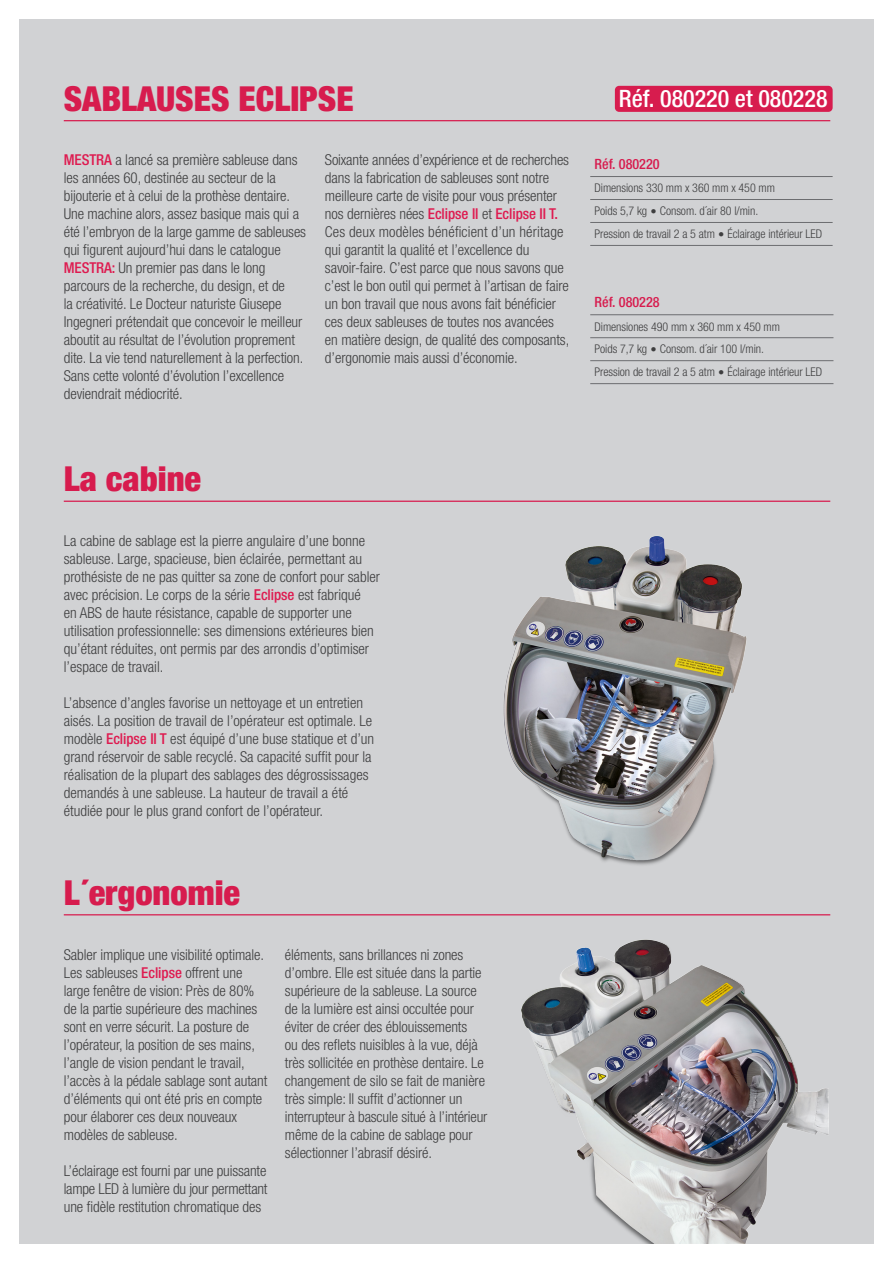
<style>
.page{position:relative;width:893px;height:1263px;background:#fff}
.page>*{position:absolute;margin:0;border:0;box-sizing:border-box;transform-origin:0 0}
.t1{font:900 condensed 34.5px "Helvetica Neue LT Std";color:#d71c4e}
.t2{font:500 condensed 24px "Helvetica Neue LT Std";color:#fff}
.Características{font:300 condensed 15px/18px "Helvetica Neue LT Std";letter-spacing:-.005em;color:#3e3e3f}
.t3{font:500 condensed 14.1px "Helvetica Neue LT Std";color:#d71c4e}
.Tx_general{font:300 condensed 12px "Helvetica Neue LT Std";letter-spacing:-.005em;color:#3e3e3f}
.s1{font-weight:500;color:#de1b50}
</style>
<div class="page">
<div style="left:19px;top:19px;width:854px;height:1224px;background:#d1d2d4"></div>
<img style="left:503px;top:536px;width:244px;height:329px">
<img style="left:521px;top:939px;width:308px;height:304px">
<hr style="left:64px;top:120px;width:766px;height:1px;background:#d71c4e">
<hr style="left:64px;top:501px;width:766px;height:1px;background:#d71c4e">
<hr style="left:64px;top:914px;width:766px;height:1px;background:#d71c4e">
<hr style="left:590px;top:176px;width:243px;height:1px;background:#6c6d70">
<hr style="left:590px;top:199px;width:243px;height:1px;background:#6c6d70">
<hr style="left:590px;top:222px;width:243px;height:1px;background:#6c6d70">
<hr style="left:590px;top:245px;width:243px;height:1px;background:#6c6d70">
<hr style="left:590px;top:314px;width:243px;height:1px;background:#6c6d70">
<hr style="left:590px;top:337px;width:243px;height:1px;background:#6c6d70">
<hr style="left:590px;top:360px;width:243px;height:1px;background:#6c6d70">
<hr style="left:590px;top:383px;width:243px;height:1px;background:#6c6d70">
<div style="left:615px;top:86px;width:218px;height:26px;background:#d71c4e;border-radius:4px"></div>
<p class="t1" style="left:64px;top:77px;width:291px">SABLAUSES ECLIPSE</p>
<p class="Características" style="left:64px;top:150px;width:244px"><span class="s1">MESTRA</span> a lancé sa première sableuse dans les années 60, destinée au secteur de la bijouterie et à celui de la prothèse dentaire.<br>Une machine alors, assez basique mais qui a été l’embryon de la large gamme de sableuses qui figurent aujourd’hui dans le catalogue <span class="s1">MESTRA:</span> Un premier pas dans le long parcours de la recherche, du design, et de<br>la créativité. Le Docteur naturiste Giusepe</p>
<p class="Características" style="left:64px;top:312px;width:241px">Ingegneri prétendait que concevoir le meilleur aboutit au résultat de l’évolution proprement dite. La vie tend naturellement à la perfection.<br>Sans cette volonté d’évolution l’excellence deviendrait médiocrité.</p>
<p class="Características" style="left:325px;top:150px;width:246px">Soixante années d’expérience et de recherches dans la fabrication de sableuses sont notre meilleure carte de visite pour vous présenter nos dernières nées <span class="s1">Eclipse II</span> et <span class="s1">Eclipse II T.<br></span>Ces deux modèles bénéficient d’un héritage</p>
<p class="Características" style="left:325px;top:240px;width:246px">qui garantit la qualité et l’excellence du savoir-faire. C’est parce que nous savons que c’est le bon outil qui permet à l’artisan de faire un bon travail que nous avons fait bénéficier ces deux sableuses de toutes nos avancées en matière design, de qualité des composants, d’ergonomie mais aussi d’économie.</p>
<p class="t2" style="left:619px;top:84px;width:210px">Réf. 080220 et 080228</p>
<p class="t3" style="left:594px;top:156px;width:67px">Réf. 080220</p>
<p class="Tx_general" style="left:594px;top:181px;width:182px">Dimensions 330 mm x 360 mm x 450 mm</p>
<p class="Tx_general" style="left:594px;top:204px;width:165px">Poids 5,7 kg ● Consom. d´air 80 l/min.</p>
<p class="Tx_general" style="left:594px;top:227px;width:229px">Pression de travail 2 a 5 atm ● Éclairage intérieur LED</p>
<p class="t3" style="left:594px;top:294px;width:67px">Réf. 080228</p>
<p class="Tx_general" style="left:594px;top:319px;width:187px">Dimensiones 490 mm x 360 mm x 450 mm</p>
<p class="Tx_general" style="left:594px;top:342px;width:171px">Poids 7,7 kg ● Consom. d´air 100 l/min.</p>
<p class="Tx_general" style="left:594px;top:365px;width:229px">Pression de travail 2 a 5 atm ● Éclairage intérieur LED</p>
<p class="t1" style="left:64px;top:458px;width:139px">La cabine</p>
<p class="Características" style="left:64px;top:532px;width:318px">La cabine de sablage est la pierre angulaire d’une bonne sableuse. Large, spacieuse, bien éclairée, permettant au prothésiste de ne pas quitter sa zone de confort pour sabler avec précision. Le corps de la série <span class="s1">Eclipse</span> est fabriqué<br>en ABS de haute résistance, capable de supporter une utilisation professionnelle: ses dimensions extérieures bien qu’étant réduites, ont permis par des arrondis d’optimiser l’espace de travail.</p>
<p class="Características" style="left:64px;top:694px;width:312px">L’absence d’angles favorise un nettoyage et un entretien aisés. La position de travail de l’opérateur est optimale. Le modèle <span class="s1">Eclipse II T</span> est équipé d’une buse statique et d’un grand réservoir de sable recyclé. Sa capacité suffit pour la réalisation de la plupart des sablages des dégrossissages demandés à une sableuse. La hauteur de travail a été étudiée pour le plus grand confort de l’opérateur.</p>
<p class="t1" style="left:64px;top:871px;width:178px">L´ergonomie</p>
<p class="Características" style="left:64px;top:946px;width:205px">Sabler implique une visibilité optimale.<br>Les sableuses <span class="s1">Eclipse</span> offrent une large fenêtre de vision: Près de 80% de la partie supérieure des machines sont en verre sécurit. La posture de l’opérateur, la position de ses mains, l’angle de vision pendant le travail, l’accès à la pédale sablage sont autant d’éléments qui ont été pris en compte pour élaborer ces deux nouveaux modèles de sableuse.</p>
<p class="Características" style="left:64px;top:1162px;width:205px;text-align:justify">L’éclairage est fourni par une puissante lampe LED à lumière du jour permettant une fidèle restitution chromatique des</p>
<p class="Características" style="left:285px;top:946px;width:204px">éléments, sans brillances ni zones d’ombre. Elle est située dans la partie supérieure de la sableuse. La source de la lumière est ainsi occultée pour éviter de créer des éblouissements<br>ou des reflets nuisibles à la vue, déjà très sollicitée en prothèse dentaire. Le changement de silo se fait de manière très simple: Il suffit d’actionner un interrupteur à bascule situé à l’intérieur même de la cabine de sablage pour sélectionner l’abrasif désiré.</p>
</div>
